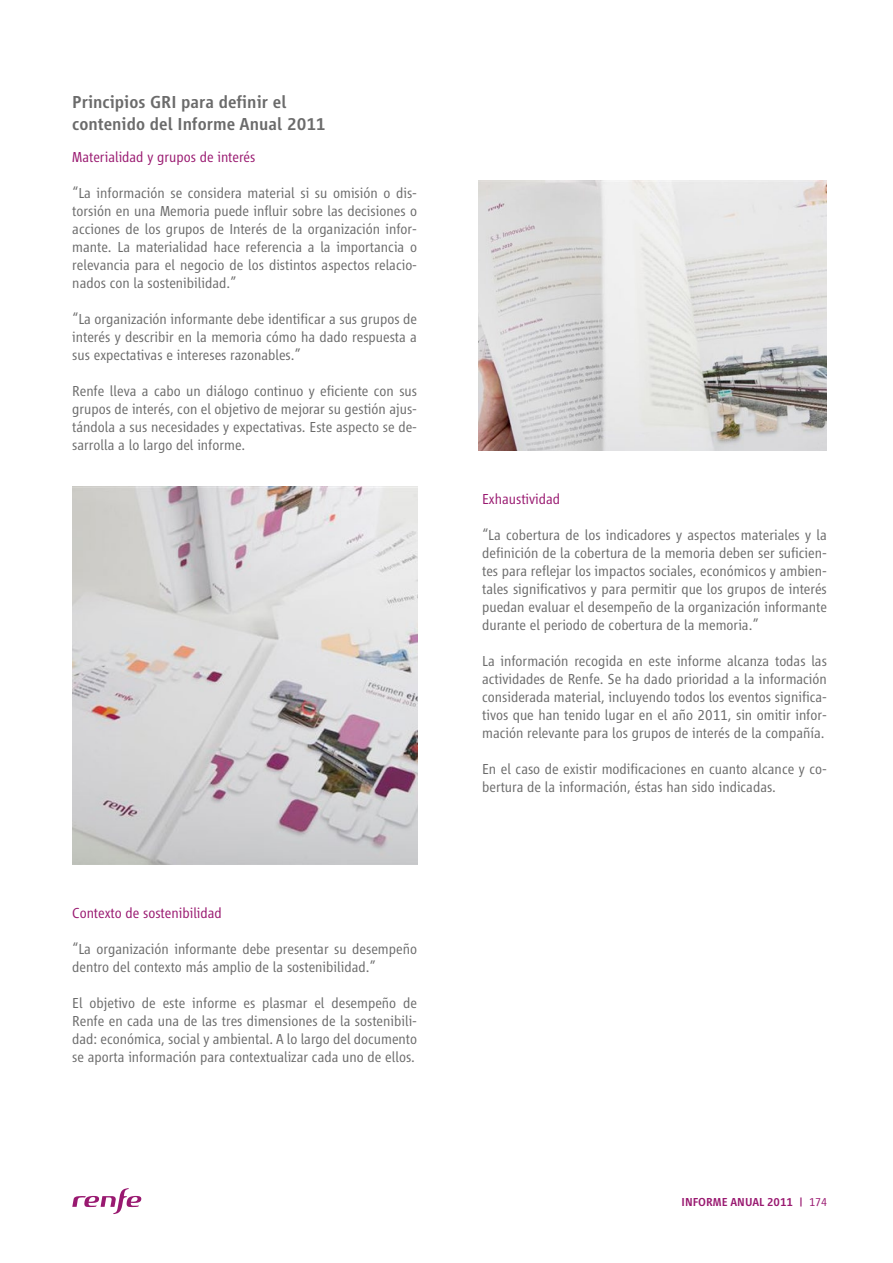
<style>
.page{position:relative;width:893px;height:1263px;background:#fff}
.page>*{position:absolute;margin:0;border:0;box-sizing:border-box;transform-origin:0 0}
.t1{font:500 18px/21.6px "Renfe Vialog";color:#6b6b6b}
.t2{font:300 15px/18px "Renfe Vialog";color:#6b6b6b;text-align:justify}
.t3{font:300 15px "Renfe Vialog";color:#991970}
.t4{font:500 12px "Renfe Vialog";color:#991970}
.s1{font-weight:300}
</style>
<div class="page">
<svg style="left:72px;top:1188px;width:70px;height:26px"></svg>
<img style="left:72px;top:486px;width:345px;height:378px">
<img style="left:478px;top:180px;width:349px;height:270px">
<h4 class="t1" style="left:72px;top:91px;width:255px">Principios GRI para definir el contenido del Informe Anual 2011</h4>
<p class="t3" style="left:72px;top:149px;width:185px">Materialidad y grupos de interés</p>
<p class="t2" style="left:72px;top:184px;width:346px">“La información se considera material si su omisión o dis&shy;torsión en una Memoria puede influir sobre las decisiones o acciones de los grupos de Interés de la organización infor&shy;mante. La materialidad hace referencia a la importancia o relevancia para el negocio de los distintos aspectos relacio&shy;nados con la sostenibilidad.”</p>
<p class="t2" style="left:72px;top:310px;width:346px">“La organización informante debe identificar a sus grupos de interés y describir en la memoria cómo ha dado respuesta a sus expectativas e intereses razonables.”</p>
<p class="t2" style="left:72px;top:382px;width:346px">Renfe lleva a cabo un diálogo continuo y eficiente con sus grupos de interés, con el objetivo de mejorar su gestión ajus&shy;tándola a sus necesidades y expectativas. Este aspecto se de&shy;sarrolla a lo largo del informe.</p>
<p class="t3" style="left:72px;top:905px;width:151px">Contexto de sostenibilidad</p>
<p class="t2" style="left:72px;top:940px;width:346px">“La organización informante debe presentar su desempeño dentro del contexto más amplio de la sostenibilidad.”</p>
<p class="t2" style="left:72px;top:994px;width:346px">El objetivo de este informe es plasmar el desempeño de Renfe en cada una de las tres dimensiones de la sostenibili&shy;dad: económica, social y ambiental. A lo largo del documento se aporta información para contextualizar cada uno de ellos.</p>
<p class="t3" style="left:482px;top:491px;width:80px">Exhaustividad</p>
<p class="t2" style="left:482px;top:526px;width:346px">“La cobertura de los indicadores y aspectos materiales y la definición de la cobertura de la memoria deben ser suficien&shy;tes para reflejar los impactos sociales, económicos y ambien&shy;tales significativos y para permitir que los grupos de interés puedan evaluar el desempeño de la organización informante durante el periodo de cobertura de la memoria.”</p>
<p class="t2" style="left:482px;top:652px;width:346px">La información recogida en este informe alcanza todas las actividades de Renfe. Se ha dado prioridad a la información considerada material, incluyendo todos los eventos significa&shy;tivos que han tenido lugar en el año 2011, sin omitir infor&shy;mación relevante para los grupos de interés de la compañía.</p>
<p class="t2" style="left:482px;top:760px;width:346px">En el caso de existir modificaciones en cuanto alcance y co&shy;bertura de la información, éstas han sido indicadas.</p>
<p class="t4" style="left:682px;top:1195px;width:147px">INFORME ANUAL 2011 | <span class="s1">174</span></p>
</div>
